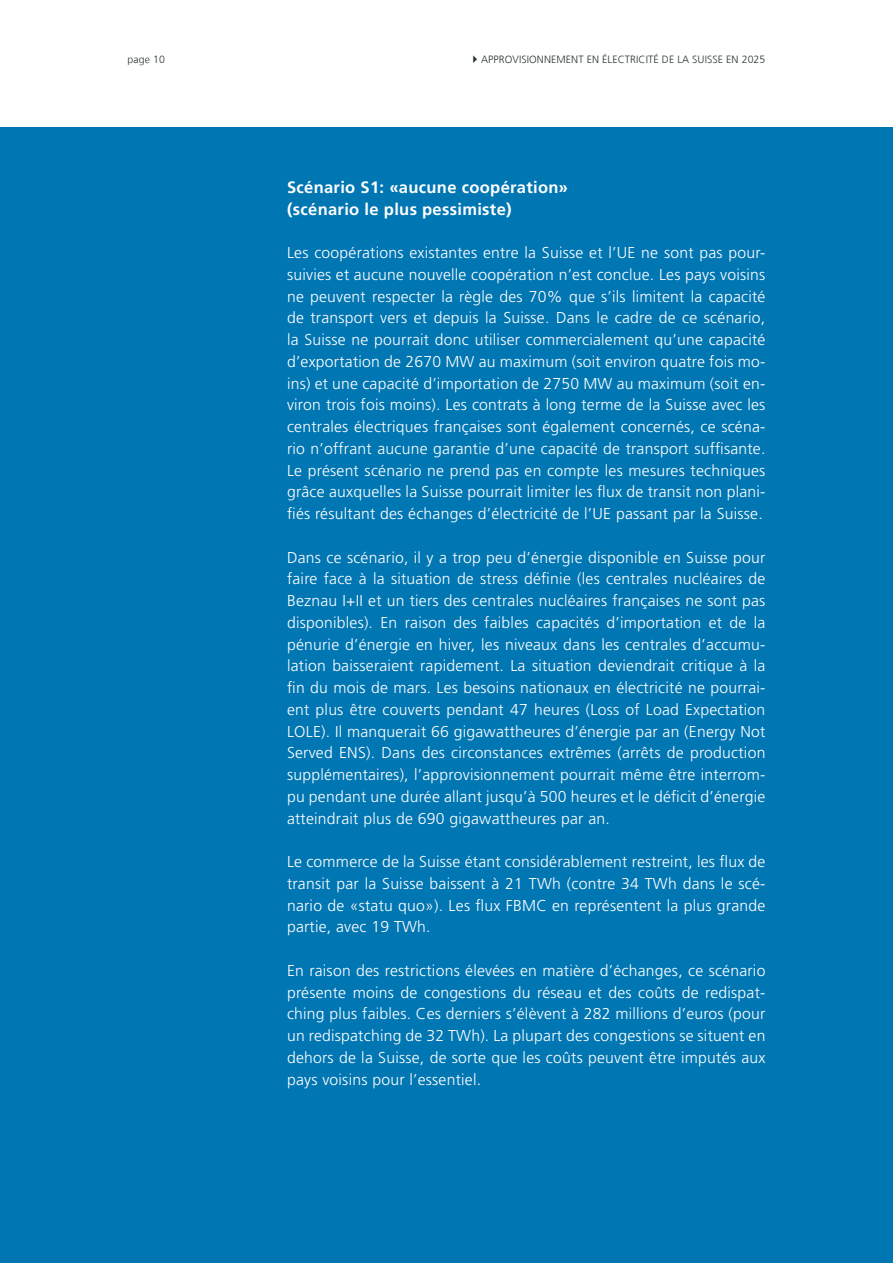
<style>
.page{position:relative;width:893px;height:1263px;background:#fff}
.page>*{position:absolute;margin:0;border:0;box-sizing:border-box;transform-origin:0 0}
.t1{font:700 16.5px/21.8px "Frutiger LT Com";letter-spacing:.02em;color:#fff}
.t2{font:300 15.75px/21.8px "Frutiger LT Std";letter-spacing:.015em;color:#fff;text-align:justify}
.t3{font:300 10.5px "Frutiger LT Com";letter-spacing:.01em;color:#283534}
</style>
<div class="page">
<div style="left:0;top:128px;width:893px;height:1135px;background:#0076b3"></div>
<p class="t3" style="left:128px;top:53px;width:39px">page 10</p>
<p class="t3" style="left:481px;top:53px;width:286px">APPROVISIONNEMENT EN ÉLECTRICITÉ DE LA SUISSE EN 2025</p>
<p class="t1" style="left:287px;top:176px;width:283px">Scénario S1: «aucune coopération» (scénario le plus pessimiste)</p>
<p class="t2" style="left:287px;top:242px;width:480px">Les coopérations existantes entre la Suisse et l’UE ne sont pas pour&shy;suivies et aucune nouvelle coopération n’est conclue. Les pays voisins ne peuvent respecter la règle des 70% que s’ils limitent la capacité de transport vers et depuis la Suisse. Dans le cadre de ce scénario, la Suisse ne pourrait donc utiliser commercialement qu’une capacité d’exportation de 2670 MW au maximum (soit environ quatre fois mo&shy;ins) et une capacité d’importation de 2750 MW au maximum (soit en&shy;viron trois fois moins). Les contrats à long terme de la Suisse avec les centrales électriques françaises sont également concernés, ce scéna&shy;rio n’offrant aucune garantie d’une capacité de transport suffisante.<br>Le présent scénario ne prend pas en compte les mesures techniques grâce auxquelles la Suisse pourrait limiter les flux de transit non plani&shy;fiés résultant des échanges d’électricité de l’UE passant par la Suisse.</p>
<p class="t2" style="left:287px;top:546px;width:480px">Dans ce scénario, il y a trop peu d’énergie disponible en Suisse pour faire face à la situation de stress définie (les centrales nucléaires de Beznau I+II et un tiers des centrales nucléaires françaises ne sont pas disponibles). En raison des faibles capacités d’importation et de la pénurie d’énergie en hiver, les niveaux dans les centrales d’accumu&shy;lation baisseraient rapidement. La situation deviendrait critique à la fin du mois de mars. Les besoins nationaux en électricité ne pourrai&shy;ent plus être couverts pendant 47 heures (Loss of Load Expectation LOLE). Il manquerait 66 gigawattheures d’énergie par an (Energy Not Served ENS). Dans des circonstances extrêmes (arrêts de production supplémentaires), l’approvisionnement pourrait même être interrom&shy;pu pendant une durée allant jusqu’à 500 heures et le déficit d’énergie atteindrait plus de 690 gigawattheures par an.</p>
<p class="t2" style="left:287px;top:851px;width:480px">Le commerce de la Suisse étant considérablement restreint, les flux de transit par la Suisse baissent à 21 TWh (contre 34 TWh dans le scé&shy;nario de «statu quo»). Les flux FBMC en représentent la plus grande partie, avec 19 TWh.</p>
<p class="t2" style="left:287px;top:960px;width:480px">En raison des restrictions élevées en matière d’échanges, ce scénario présente moins de congestions du réseau et des coûts de redispat&shy;ching plus faibles. Ces derniers s’élèvent à 282 millions d’euros (pour un redispatching de 32 TWh). La plupart des congestions se situent en dehors de la Suisse, de sorte que les coûts peuvent être imputés aux pays voisins pour l’essentiel.</p>
</div>
